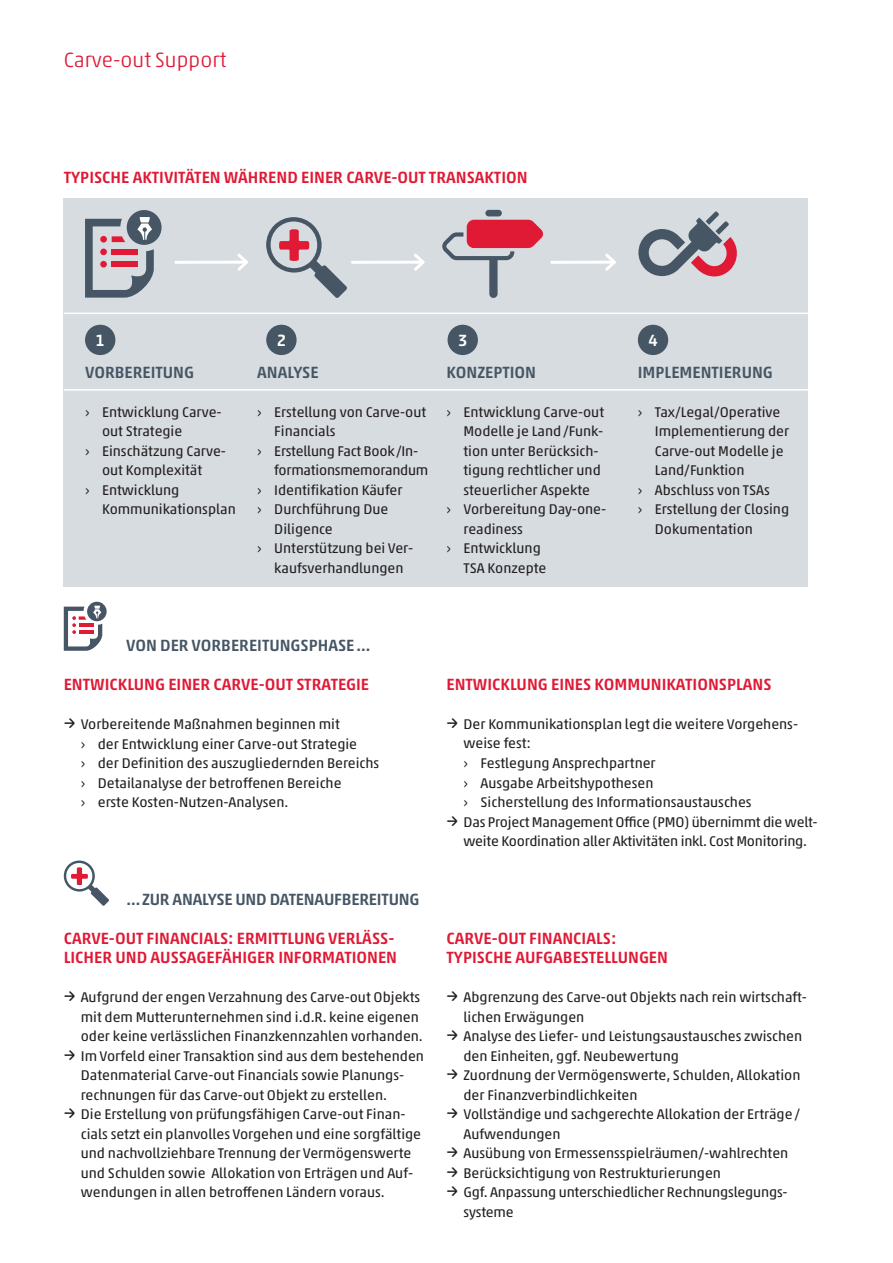
<style>
.page{position:relative;width:893px;height:1263px;background:#fff}
.page>*{position:absolute;margin:0;border:0;box-sizing:border-box;transform-origin:0 0}
.Seitenüberschrift{font:300 21px "Akko Rounded Pro";color:#e01935}
.Headline_A_B_C{font:500 16.5px/19.5px "Akko Pro";color:#e01935}
.Headline_A_B_C-2{font:500 16.5px "Akko Pro";color:#465664}
.Headline_A_B_C-3{font:500 16.5px "Akko Pro";color:#fff}
.Fließtext_Einzug{font:14.25px/19.5px "Akko Pro";color:#231f20}
.s1{font-family:"Akko Rounded Pro";font-size:19.5px}
</style>
<div class="page">
<svg style="left:64px;top:860px;width:45px;height:46px"></svg>
<svg style="left:87px;top:602px;width:20px;height:19px"></svg>
<svg style="left:64px;top:606px;width:38px;height:45px"></svg>
<div style="left:64px;top:199px;width:744px;height:388px;background:#d7dce1"></div>
<hr style="left:176px;top:261px;width:71px;height:3px;background:#fff">
<svg style="left:235px;top:254px;width:13px;height:17px"></svg>
<hr style="left:352px;top:261px;width:71px;height:3px;background:#fff">
<svg style="left:411px;top:253px;width:14px;height:18px"></svg>
<hr style="left:552px;top:261px;width:62px;height:3px;background:#fff">
<svg style="left:602px;top:253px;width:14px;height:18px"></svg>
<svg style="left:266px;top:217px;width:81px;height:81px"></svg>
<div style="left:127px;top:210px;width:35px;height:35px;background:#465664;border-radius:50%"></div>
<svg style="left:85px;top:217px;width:69px;height:81px"></svg>
<svg style="left:442px;top:210px;width:101px;height:88px"></svg>
<div style="left:85px;top:325px;width:30px;height:30px;background:#465664;border-radius:50%"></div>
<div style="left:266px;top:325px;width:31px;height:30px;background:#465664;border-radius:50%"></div>
<div style="left:448px;top:325px;width:30px;height:30px;background:#465664;border-radius:50%"></div>
<svg style="left:638px;top:211px;width:99px;height:65px"></svg>
<div style="left:638px;top:325px;width:30px;height:30px;background:#465664;border-radius:50%"></div>
<hr style="left:64px;top:389px;width:744px;height:2px;background:#fff">
<hr style="left:64px;top:313px;width:744px;height:1px;background:#fff">
<p class="Seitenüberschrift" style="left:64px;top:47px;width:164px">Carve-out Support</p>
<p class="Headline_A_B_C" style="left:64px;top:167px;width:465px">TYPISCHE AKTIVITÄTEN WÄHREND EINER CARVE-OUT TRANSAKTION</p>
<p class="Headline_A_B_C-3" style="left:96px;top:330px;width:11px">1</p>
<p class="Headline_A_B_C-3" style="left:277px;top:330px;width:11px">2</p>
<p class="Headline_A_B_C-3" style="left:458px;top:330px;width:11px">3</p>
<p class="Headline_A_B_C-3" style="left:648px;top:330px;width:11px">4</p>
<p class="Headline_A_B_C-2" style="left:85px;top:362px;width:111px">VORBEREITUNG</p>
<p class="Fließtext_Einzug" style="left:102px;top:402px;width:121px;text-indent:-17px">› Entwicklung Carve&shy;out Strategie</p>
<p class="Fließtext_Einzug" style="left:85px;top:441px;width:142px;text-align:center">› Einschätzung Carve&shy;out Komplexität</p>
<p class="Fließtext_Einzug" style="left:102px;top:480px;width:135px;text-indent:-17px">› Entwicklung<br>Kommunikationsplan</p>
<p class="Headline_A_B_C-2" style="left:257px;top:362px;width:63px">ANALYSE</p>
<p class="Fließtext_Einzug" style="left:274px;top:402px;width:153px;text-indent:-17px">› Erstellung von Carve-out<br>Financials</p>
<p class="Fließtext_Einzug" style="left:274px;top:441px;width:156px;text-indent:-17px">› Erstellung Fact Book/In&shy;formationsmemorandum</p>
<p class="Fließtext_Einzug" style="left:257px;top:480px;width:147px">› Identifikation Käufer</p>
<p class="Fließtext_Einzug" style="left:274px;top:500px;width:116px;text-indent:-17px">› Durchführung Due<br>Diligence</p>
<p class="Fließtext_Einzug" style="left:257px;top:539px;width:157px;text-align:center">› Unterstützung bei Ver&shy;kaufsverhandlungen</p>
<p class="Headline_A_B_C-2" style="left:446px;top:362px;width:91px">KONZEPTION</p>
<p class="Fließtext_Einzug" style="left:463px;top:402px;width:142px;text-indent:-17px">› Entwicklung Carve-out<br>Modelle je Land/Funk&shy;tion unter Berücksich&shy;tigung rechtlicher und steuerlicher Aspekte</p>
<p class="Fließtext_Einzug" style="left:463px;top:500px;width:144px;text-indent:-17px">› Vorbereitung Day-one&shy;readiness</p>
<p class="Fließtext_Einzug" style="left:446px;top:539px;width:96px">› Entwicklung</p>
<p class="Fließtext_Einzug" style="left:463px;top:558px;width:84px">TSA Konzepte</p>
<p class="Headline_A_B_C-2" style="left:638px;top:362px;width:137px">IMPLEMENTIERUNG</p>
<p class="Fließtext_Einzug" style="left:655px;top:402px;width:136px;text-indent:-17px">› Tax/Legal/Operative<br>Implementierung der<br>Carve-out Modelle je<br>Land/Funktion</p>
<p class="Fließtext_Einzug" style="left:638px;top:480px;width:134px">› Abschluss von TSAs</p>
<p class="Fließtext_Einzug" style="left:655px;top:500px;width:136px;text-indent:-17px">› Erstellung der Closing<br>Dokumentation</p>
<p class="Headline_A_B_C-2" style="left:126px;top:635px;width:246px">VON DER VORBEREITUNGSPHASE…</p>
<p class="Headline_A_B_C" style="left:64px;top:674px;width:307px">ENTWICKLUNG EINER CARVE-OUT STRATEGIE</p>
<p class="Fließtext_Einzug" style="left:64px;top:714px;width:277px"><span class="s1">→</span> Vorbereitende Maßnahmen beginnen mit</p>
<p class="Fließtext_Einzug" style="left:81px;top:734px;width:278px">› der Entwicklung einer Carve-out Strategie</p>
<p class="Fließtext_Einzug" style="left:81px;top:753px;width:300px">› der Definition des auszugliedernden Bereichs</p>
<p class="Fließtext_Einzug" style="left:81px;top:773px;width:262px">› Detailanalyse der betroffenen Bereiche</p>
<p class="Fließtext_Einzug" style="left:81px;top:792px;width:209px">› erste Kosten-Nutzen-Analysen.</p>
<p class="Headline_A_B_C-2" style="left:126px;top:889px;width:294px">…ZUR ANALYSE UND DATENAUFBEREITUNG</p>
<p class="Headline_A_B_C" style="left:64px;top:928px;width:335px">CARVE-OUT FINANCIALS: ERMITTLUNG VERLÄSS-<br>LICHER UND AUSSAGEFÄHIGER INFORMATIONEN</p>
<p class="Fließtext_Einzug" style="left:81px;top:987px;width:344px;text-indent:-17px"><span class="s1">→</span> Aufgrund der engen Verzahnung des Carve-out Objekts mit dem Mutterunternehmen sind i.d.R. keine eigenen oder keine verlässlichen Finanzkennzahlen vorhanden.</p>
<p class="Fließtext_Einzug" style="left:81px;top:1046px;width:345px;text-indent:-17px"><span class="s1">→</span> Im Vorfeld einer Transaktion sind aus dem bestehenden<br>Datenmaterial Carve-out Financials sowie Planungs&shy;rechnungen für das Carve-out Objekt zu erstellen.</p>
<p class="Fließtext_Einzug" style="left:81px;top:1104px;width:342px;text-indent:-17px"><span class="s1">→</span> Die Erstellung von prüfungsfähigen Carve-out Finan&shy;cials setzt ein planvolles Vorgehen und eine sorgfältige und nachvollziehbare Trennung der Vermögenswerte und Schulden sowie Allokation von Erträgen und Auf&shy;wendungen in allen betroffenen Ländern voraus.</p>
<p class="Headline_A_B_C" style="left:446px;top:674px;width:327px">ENTWICKLUNG EINES KOMMUNIKATIONSPLANS</p>
<p class="Fließtext_Einzug" style="left:463px;top:714px;width:336px;text-indent:-17px"><span class="s1">→</span> Der Kommunikationsplan legt die weitere Vorgehens&shy;weise fest:</p>
<p class="Fließtext_Einzug" style="left:463px;top:753px;width:194px">› Festlegung Ansprechpartner</p>
<p class="Fließtext_Einzug" style="left:463px;top:773px;width:191px">› Ausgabe Arbeitshypothesen</p>
<p class="Fließtext_Einzug" style="left:463px;top:792px;width:290px">› Sicherstellung des Informationsaustausches</p>
<p class="Fließtext_Einzug" style="left:446px;top:812px;width:373px;text-align:center"><span class="s1">→</span> Das Project Management Office (PMO) übernimmt die welt&shy;weite Koordination aller Aktivitäten inkl. Cost Monitoring.</p>
<p class="Headline_A_B_C" style="left:446px;top:928px;width:171px">CARVE-OUT FINANCIALS:</p>
<p class="Headline_A_B_C" style="left:446px;top:947px;width:223px">TYPISCHE AUFGABESTELLUNGEN</p>
<p class="Fließtext_Einzug" style="left:463px;top:987px;width:345px;text-indent:-17px"><span class="s1">→</span> Abgrenzung des Carve-out Objekts nach rein wirtschaft&shy;lichen Erwägungen</p>
<p class="Fließtext_Einzug" style="left:463px;top:1026px;width:340px;text-indent:-17px"><span class="s1">→</span> Analyse des Liefer- und Leistungsaustausches zwischen den Einheiten, ggf. Neubewertung</p>
<p class="Fließtext_Einzug" style="left:463px;top:1065px;width:338px;text-indent:-17px"><span class="s1">→</span> Zuordnung der Vermögenswerte, Schulden, Allokation der Finanzverbindlichkeiten</p>
<p class="Fließtext_Einzug" style="left:463px;top:1104px;width:338px;text-indent:-17px"><span class="s1">→</span> Vollständige und sachgerechte Allokation der Erträge/<br>Aufwendungen</p>
<p class="Fließtext_Einzug" style="left:446px;top:1143px;width:343px"><span class="s1">→</span> Ausübung von Ermessensspielräumen/-wahlrechten</p>
<p class="Fließtext_Einzug" style="left:446px;top:1163px;width:276px"><span class="s1">→</span> Berücksichtigung von Restrukturierungen</p>
<p class="Fließtext_Einzug" style="left:463px;top:1182px;width:324px;text-indent:-17px"><span class="s1">→</span> Ggf. Anpassung unterschiedlicher Rechnungslegungs&shy;systeme</p>
</div>
